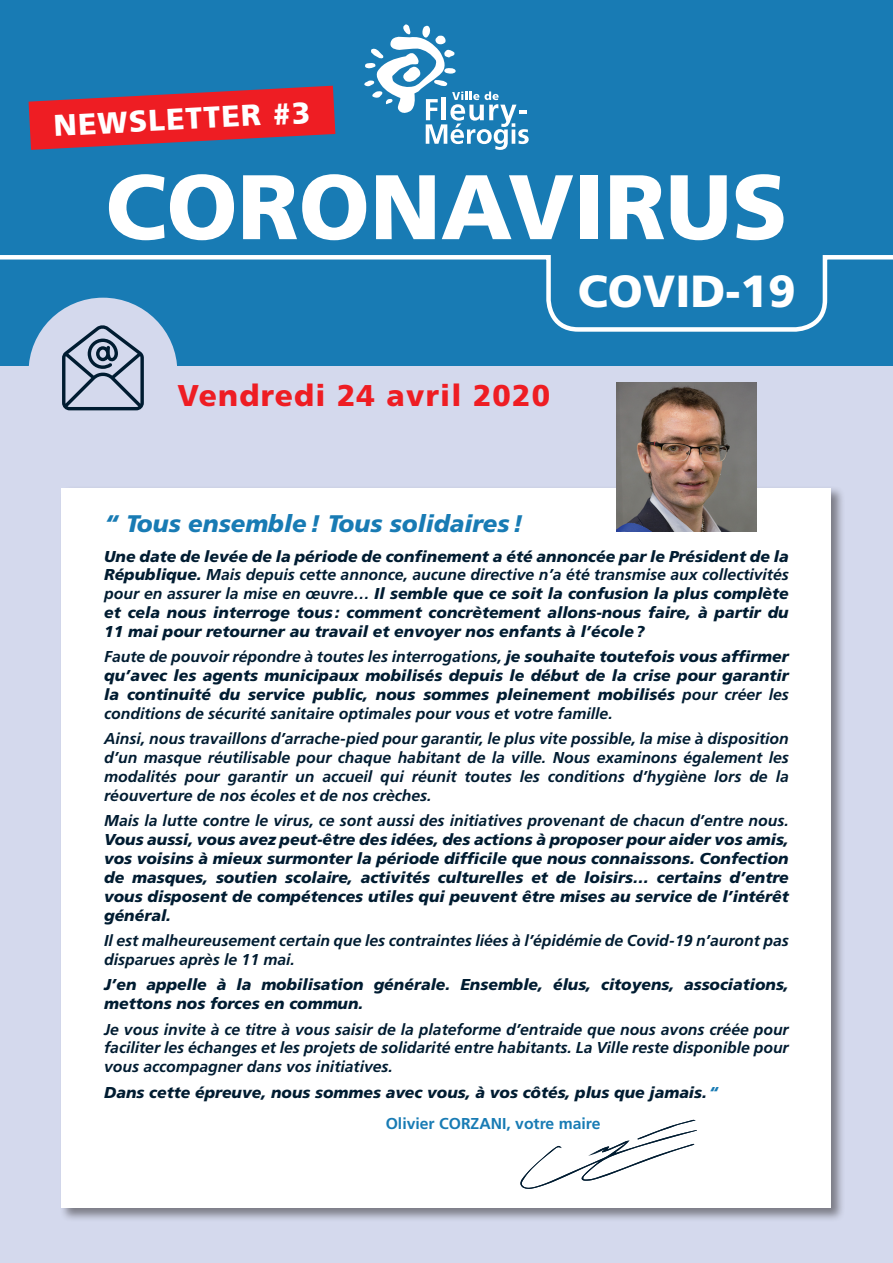
<style>
.page{position:relative;width:893px;height:1263px;background:#fff}
.page>*{position:absolute;margin:0;border:0;box-sizing:border-box;transform-origin:0 0}
.t1{font:900 91.5px "Frutiger";color:#fff}
.t2{font:900 45px "Frutiger";color:#fff}
.t3{font:900 30px "Frutiger";letter-spacing:.04em;color:#ee1d23}
.t4{font:900 30px "Frutiger";color:#fff}
.t5{font:italic 900 24px "Frutiger";color:#187bb4}
.t6{font:italic 900 15.75px/18.9px "Frutiger";color:#001c31;text-align:justify}
.t7{font:italic 700 15.75px/18.9px "Frutiger";color:#001c31;text-align:justify}
.t8{font:700 15.75px "Frutiger";color:#187bb4}
.s1{font-weight:700}
.s2{color:#187bb4}
</style>
<div class="page">
<div style="left:0;top:359px;width:893px;height:904px;background:#d4d9ed"></div>
<div style="left:0;top:0;width:893px;height:366px;background:#187bb4"></div>
<svg style="left:364px;top:24px;width:165px;height:126px"></svg>
<svg style="left:0;top:255px;width:893px;height:79px"></svg>
<svg style="left:29px;top:86px;width:306px;height:64px"></svg>
<div style="left:29px;top:298px;width:148px;height:148px;background:#d4d9ed;border-radius:50%"></div>
<svg style="left:62px;top:325px;width:82px;height:85px"></svg>
<div style="left:59px;top:486px;width:787px;height:736px;background:#231f20;opacity:.5"></div>
<div style="left:62px;top:488px;width:769px;height:720px;background:#fff"></div>
<svg style="left:520px;top:1120px;width:177px;height:69px"></svg>
<img style="left:617px;top:383px;width:140px;height:148px">
<p class="t4" style="left:53px;top:108px;width:259px;rotate:-3deg">NEWSLETTER #3</p>
<p class="t1" style="left:105px;top:152px;width:684px">CORONAVIRUS</p>
<p class="t2" style="left:578px;top:264px;width:219px">COVID-19</p>
<p class="t3" style="left:178px;top:377px;width:374px">Vendredi 24 avril 2020</p>
<p class="t5" style="left:104px;top:509px;width:420px">“ Tous ensemble! Tous solidaires!</p>
<p class="t6" style="left:104px;top:546px;width:686px">Une date de levée de la période de confinement a été annoncée par le Président de la République. <span class="s1">Mais depuis cette annonce, aucune directive n’a été transmise aux collectivités pour en assurer la mise en œuvre…</span> Il semble que ce soit la confusion la plus complète et cela nous interroge tous: comment concrètement allons-nous faire, à partir du 11 mai pour retourner au travail et envoyer nos enfants à l’école?</p>
<p class="t6" style="left:104px;top:647px;width:686px"><span class="s1">Faute de pouvoir répondre à toutes les interrogations,</span> je souhaite toutefois vous affirmer qu’avec les agents municipaux mobilisés depuis le début de la crise pour garantir la continuité du service public, nous sommes pleinement mobilisés <span class="s1">pour créer les conditions de sécurité sanitaire optimales pour vous et votre famille.</span></p>
<p class="t7" style="left:104px;top:729px;width:686px">Ainsi, nous travaillons d’arrache-pied pour garantir, le plus vite possible, la mise à disposition d’un masque réutilisable pour chaque habitant de la ville. Nous examinons également les modalités pour garantir un accueil qui réunit toutes les conditions d’hygiène lors de la réouverture de nos écoles et de nos crèches.</p>
<p class="t6" style="left:104px;top:811px;width:686px"><span class="s1">Mais la lutte contre le virus, ce sont aussi des initiatives provenant de chacun d’entre nous.<br></span>Vous aussi, vous avez peut-être des idées, des actions à proposer pour aider vos amis, vos voisins à mieux surmonter la période difficile que nous connaissons. Confection de masques, soutien scolaire, activités culturelles et de loisirs… certains d’entre vous disposent de compétences utiles qui peuvent être mises au service de l’intérêt général.</p>
<p class="t7" style="left:104px;top:931px;width:686px">Il est malheureusement certain que les contraintes liées à l’épidémie de Covid-19 n’auront pas disparues après le 11 mai.</p>
<p class="t6" style="left:104px;top:975px;width:686px">J’en appelle à la mobilisation générale. Ensemble, élus, citoyens, associations, mettons nos forces en commun.</p>
<p class="t7" style="left:104px;top:1019px;width:686px">Je vous invite à ce titre à vous saisir de la plateforme d’entraide que nous avons créée pour faciliter les échanges et les projets de solidarité entre habitants. La Ville reste disponible pour vous accompagner dans vos initiatives.</p>
<p class="t6" style="left:104px;top:1082px;width:616px">Dans cette épreuve, nous sommes avec vous, à vos côtés, plus que jamais.<span class="s2">“</span></p>
<p class="t8" style="left:386px;top:1114px;width:216px">Olivier CORZANI, votre maire</p>
</div>
